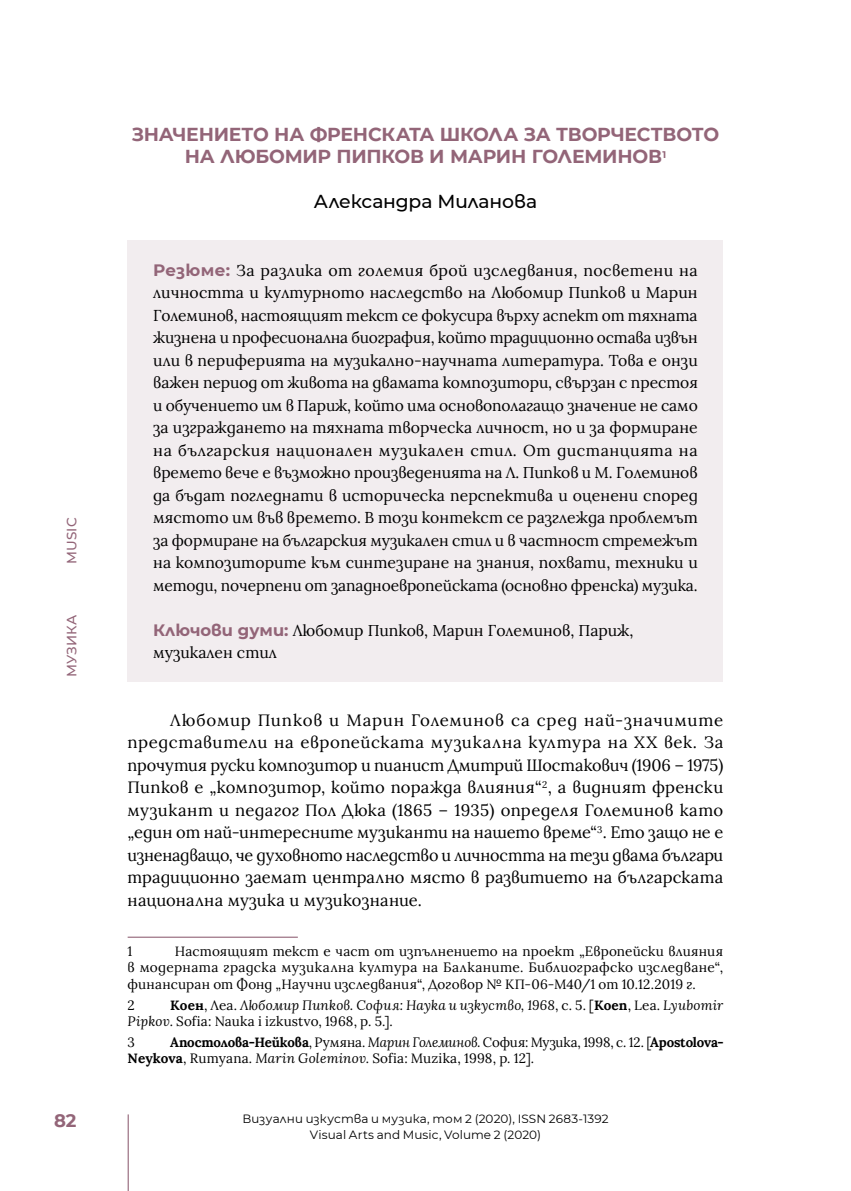
<style>
.page{position:relative;width:851px;height:1191px;background:#fff}
.page>*{position:absolute;margin:0;border:0;box-sizing:border-box;transform-origin:0 0}
.t1{font:700 18.75px/22.5px "Montserrat";letter-spacing:-.015em;color:#936578;text-align:center}
.t2{font:500 18.75px "Montserrat";letter-spacing:-.005em;color:#000}
.t3{font:700 18px "Montserrat";color:#936578}
.t4{font:16.5px/22.5px "Lora";letter-spacing:.01em;color:#000;text-align:justify}
.t5{font:15.75px/22.5px "Lora";letter-spacing:-.01em;color:#000;text-align:justify}
.t6{font:13.5px/16.5px "Lora";letter-spacing:.01em;color:#000;text-align:justify}
.t7{font:italic 13.5px/16.5px "Lora";letter-spacing:.015em;color:#000}
.t8{font:500 13.5px "Montserrat";color:#936578}
.t9{font:12px/15.8px "Montserrat";letter-spacing:.01em;color:#000;text-align:center}
.s1{font-family:"Montserrat";font-weight:700;font-size:16.5px;color:#936578}
.s2{font-weight:700;font-style:normal}
.s3{font-style:normal}
.s4{font-weight:700}
.s5{font-style:italic}
</style>
<div class="page">
<div style="left:128px;top:240px;width:595px;height:374px;background:#f2edef"></div>
<div style="left:128px;top:600px;width:595px;height:59px;background:#f2edef"></div>
<div style="left:128px;top:623px;width:595px;height:58px;background:#f2edef"></div>
<hr style="left:128px;top:936px;width:170px;height:1px;background:#936578">
<hr style="left:128px;top:1114px;width:1px;height:77px;background:#936578">
<p class="t8" style="left:62px;top:563px;width:48px;rotate:-90deg">MUSIC</p>
<p class="t8" style="left:62px;top:677px;width:64px;rotate:-90deg">МУЗИКА</p>
<p class="t3" style="left:54px;top:1107px;width:24px">82</p>
<p class="t1" style="left:132px;top:122px;width:589px">ЗНАЧЕНИЕТО НА ФРЕНСКАТА ШКОЛА ЗА ТВОРЧЕСТВОТО<br>НА ЛЮБОМИР ПИПКОВ И МАРИН ГОЛЕМИНОВ<sup>1</sup></p>
<p class="t2" style="left:314px;top:188px;width:225px">Александра Миланова</p>
<p class="t5" style="left:153px;top:258px;width:546px"><span class="s1">Резюме:</span> За разлика от големия брой изследвания, посветени на личността и културното наследство на Любомир Пипков и Марин Големинов, настоящият текст се фокусира върху аспект от тяхната жизнена и професионална биография, който традиционно остава извън или в периферията на музикално-научната литература. Това е онзи важен период от живота на двамата композитори, свързан с престоя и обучението им в Париж, който има основополагащо значение не само за изграждането на тяхната творческа личност, но и за формиране на българския национален музикален стил. От дистанцията на времето вече е възможно произведенията на Л. Пипков и М. Големинов да бъдат погледнати в историческа перспектива и оценени според мястото им във времето. В този контекст се разглежда проблемът за формиране на българския музикален стил и в частност стремежът на композиторите към синтезиране на знания, похвати, техники и методи, почерпени от западноевропейската (основно френска) музика.</p>
<p class="t5" style="left:153px;top:618px;width:481px"><span class="s1">Ключови думи:</span> Любомир Пипков, Марин Големинов, Париж, музикален стил</p>
<p class="t4" style="left:128px;top:707px;width:597px;text-indent:43px">Любомир Пипков и Марин Големинов са сред най-значимите представители на европейската музикална култура на ХХ век. За прочутия руски композитор и пианист Дмитрий Шостакович (1906 – 1975)<br>Пипков е „композитор, който поражда влияния“<sup>2</sup>, а видният френски музикант и педагог Пол Дюка (1865 – 1935) определя Големинов като „един от най-интересните музиканти на нашето време“<sup>3</sup>. Ето защо не е изненадващо, че духовното наследство и личността на тези двама българи традиционно заемат централно място в развитието на българската национална музика и музикознание.</p>
<p class="t6" style="left:128px;top:942px;width:6px">1</p>
<p class="t6" style="left:128px;top:942px;width:597px;text-indent:47px">Настоящият текст е част от изпълнението на проект „Европейски влияния в модерната градска музикална култура на Балканите. Библиографско изследване“, финансиран от Фонд „Научни изследвания“, Договор № КП-06-М40/1 от 10.12.2019 г.</p>
<p class="t6" style="left:128px;top:995px;width:9px">2</p>
<p class="t7" style="left:128px;top:996px;width:597px;text-indent:43px"><span class="s2">Коен</span><span class="s3">, Леа.</span> Любомир Пипков. София: Наука и изкуство, 1968<span class="s3">, с. 5. [</span><span class="s2">Koen</span><span class="s3">, Lea.</span> Lyubomir<br>Pipkov<span class="s3">. Sofia: Nauka i izkustvo, 1968, p. 5.].</span></p>
<p class="t6" style="left:128px;top:1033px;width:9px">3</p>
<p class="t6" style="left:128px;top:1033px;width:597px;text-indent:43px"><span class="s4">Апостолова-Нейкова</span>, Румяна. <span class="s5">Марин Големинов.</span> София: Музика, 1998, с. 12. [<span class="s4">Apostolova-<br>Neykova</span>, Rumyana. <span class="s5">Marin Goleminov</span>. Sofia: Muzika, 1998, p. 12].</p>
<p class="t9" style="left:242px;top:1110px;width:368px">Визуални изкуства и музика, том 2 (2020), ISSN 2683-1392<br>Visual Arts and Music, Volume 2 (2020)</p>
</div>
